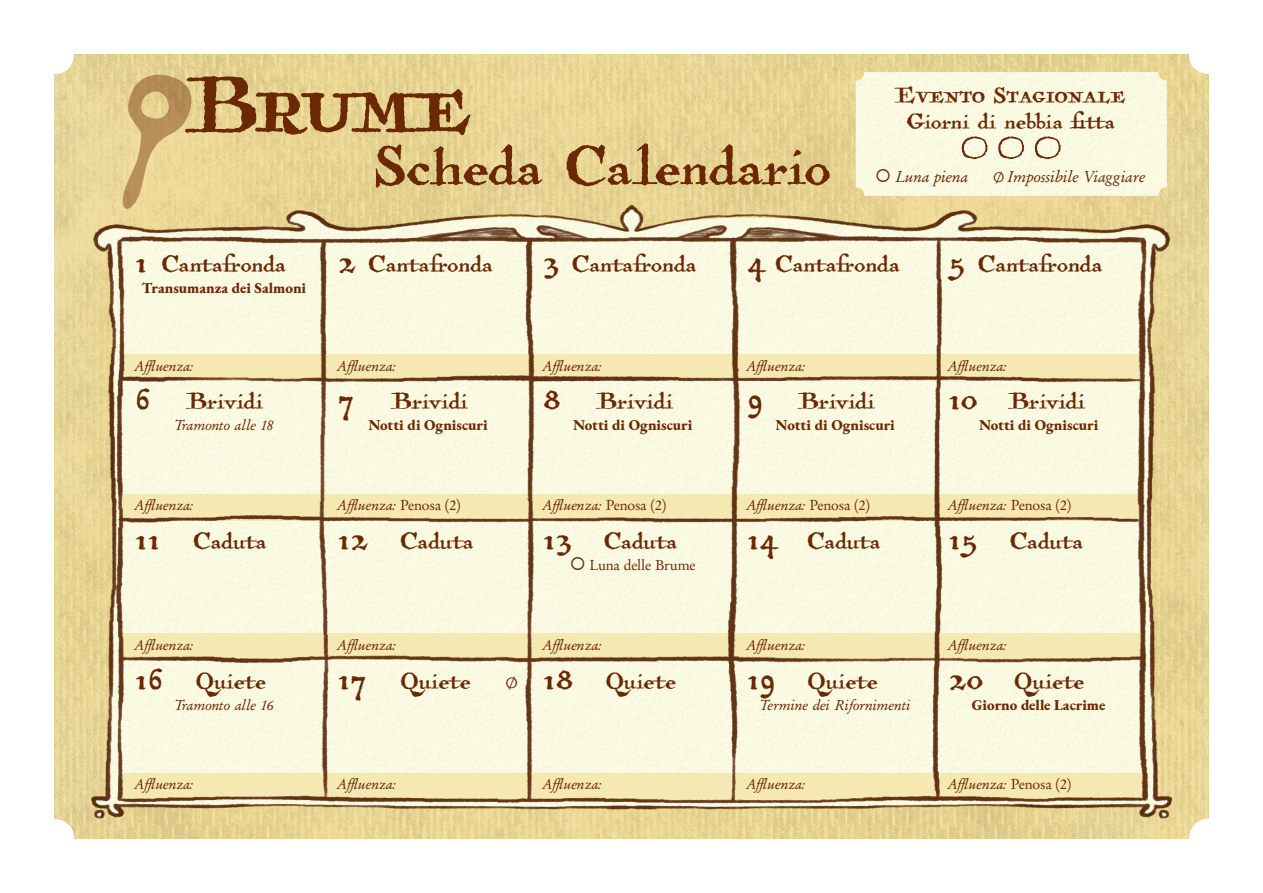
<style>
.page{position:relative;width:1263px;height:893px;background:#fff}
.page>*{position:absolute;margin:0;border:0;box-sizing:border-box;transform-origin:0 0}
.Season_Header{font:105px "Antiquarian";letter-spacing:.03em;color:#6a2804}
.Season_Header-2{font:72px "Antiquarian";color:#6a2804}
.t1{font:30px "Antiquarian";color:#6a2804}
.Boccioli_H4{font:28.5px "Antiquarian";color:#6a2804}
.Boccioli_H4-2{font:28.5px "Antiquarian";letter-spacing:.085em;color:#6a2804}
.Calender_text{font:italic 16.5px "Garamond Oldstyle FS";letter-spacing:-.005em;color:#6a2804}
.Calender_text-2{font:italic 15px "Garamond Oldstyle FS";letter-spacing:-.005em;color:#6a2804}
.Calender_text-3{font:800 15px "EB Garamond";color:#6a2804}
.Calender_text-4{font:15px "Garamond Oldstyle FS";letter-spacing:-.005em;color:#6a2804}
.s1{font-family:"EB Garamond";font-style:normal}
.s2{font-size:45px}
.s3{font-style:normal}
.s4{font-family:"EB Garamond";font-size:18px}
</style>
<div class="page">
<img style="left:54px;top:54px;width:1155px;height:785px">
<img style="left:79px;top:187px;width:1112px;height:652px">
<div style="left:856px;top:72px;width:310px;height:124px;background:#fafae3"></div>
<svg style="left:962px;top:136px;width:25px;height:23px"></svg>
<svg style="left:998px;top:136px;width:26px;height:23px"></svg>
<svg style="left:1035px;top:136px;width:26px;height:23px"></svg>
<svg style="left:99px;top:67px;width:99px;height:151px;background:#ead796"></svg>
<p class="Season_Header" style="left:187px;top:32px;width:268px">Brume</p>
<p class="Season_Header-2" style="left:374px;top:116px;width:459px">Scheda Calendario</p>
<p class="Boccioli_H4-2" style="left:895px;top:76px;width:227px">Evento Stagionale</p>
<p class="Boccioli_H4" style="left:907px;top:101px;width:210px">Giorni di nebbia fitta</p>
<p class="Calender_text" style="left:875px;top:167px;width:95px">○ Luna piena</p>
<p class="Calender_text" style="left:993px;top:167px;width:154px"><span class="s1">∅</span> Impossibile Viaggiare</p>
<p class="t1" style="left:135px;top:243px;width:152px"><span class="s2">1</span> Cantafronda</p>
<p class="Calender_text-3" style="left:142px;top:278px;width:166px">Transumanza dei Salmoni</p>
<p class="t1" style="left:338px;top:243px;width:157px"><span class="s2">2</span> Cantafronda</p>
<p class="t1" style="left:544px;top:243px;width:155px"><span class="s2">3</span> Cantafronda</p>
<p class="t1" style="left:747px;top:243px;width:154px"><span class="s2">4</span> Cantafronda</p>
<p class="t1" style="left:949px;top:243px;width:156px"><span class="s2">5</span> Cantafronda</p>
<p class="Calender_text-2" style="left:135px;top:357px;width:59px">Affluenza:</p>
<p class="Calender_text-2" style="left:338px;top:357px;width:59px">Affluenza:</p>
<p class="Calender_text-2" style="left:544px;top:357px;width:59px">Affluenza:</p>
<p class="Calender_text-2" style="left:747px;top:357px;width:59px">Affluenza:</p>
<p class="Calender_text-2" style="left:949px;top:357px;width:59px">Affluenza:</p>
<p class="t1" style="left:135px;top:380px;width:129px"><span class="s2">6</span> Brividi</p>
<p class="Calender_text-2" style="left:174px;top:416px;width:101px">Tramonto alle 18</p>
<p class="t1" style="left:338px;top:380px;width:131px"><span class="s2">7</span> Brividi</p>
<p class="Calender_text-3" style="left:368px;top:414px;width:121px">Notti di Ogniscuri</p>
<p class="t1" style="left:544px;top:380px;width:131px"><span class="s2">8</span> Brividi</p>
<p class="Calender_text-3" style="left:573px;top:414px;width:121px">Notti di Ogniscuri</p>
<p class="t1" style="left:747px;top:380px;width:129px"><span class="s2">9</span> Brividi</p>
<p class="Calender_text-3" style="left:776px;top:414px;width:121px">Notti di Ogniscuri</p>
<p class="t1" style="left:949px;top:380px;width:138px"><span class="s2">1o</span> Brividi</p>
<p class="Calender_text-3" style="left:979px;top:414px;width:121px">Notti di Ogniscuri</p>
<p class="Calender_text-2" style="left:135px;top:496px;width:59px">Affluenza:</p>
<p class="Calender_text-2" style="left:338px;top:496px;width:124px">Affluenza: <span class="s3">Penosa (2)</span></p>
<p class="Calender_text-2" style="left:544px;top:496px;width:124px">Affluenza: <span class="s3">Penosa (2)</span></p>
<p class="Calender_text-2" style="left:747px;top:496px;width:124px">Affluenza: <span class="s3">Penosa (2)</span></p>
<p class="Calender_text-2" style="left:949px;top:496px;width:124px">Affluenza: <span class="s3">Penosa (2)</span></p>
<p class="t1" style="left:135px;top:520px;width:133px"><span class="s2">11</span> Caduta</p>
<p class="t1" style="left:338px;top:520px;width:137px"><span class="s2">12</span> Caduta</p>
<p class="t1" style="left:544px;top:520px;width:136px"><span class="s2">13</span> Caduta</p>
<p class="Calender_text-4" style="left:570px;top:556px;width:128px">○ Luna delle Brume</p>
<p class="t1" style="left:747px;top:520px;width:135px"><span class="s2">14</span> Caduta</p>
<p class="t1" style="left:949px;top:520px;width:136px"><span class="s2">15</span> Caduta</p>
<p class="Calender_text-2" style="left:135px;top:637px;width:59px">Affluenza:</p>
<p class="Calender_text-2" style="left:338px;top:637px;width:59px">Affluenza:</p>
<p class="Calender_text-2" style="left:544px;top:637px;width:59px">Affluenza:</p>
<p class="Calender_text-2" style="left:747px;top:637px;width:59px">Affluenza:</p>
<p class="Calender_text-2" style="left:949px;top:637px;width:59px">Affluenza:</p>
<p class="t1" style="left:135px;top:660px;width:132px"><span class="s2">16</span> Quiete</p>
<p class="Calender_text-2" style="left:174px;top:697px;width:101px">Tramonto alle 16</p>
<p class="t1" style="left:338px;top:660px;width:182px"><span class="s2">17</span> Quiete <span class="s4">∅</span></p>
<p class="t1" style="left:544px;top:660px;width:134px"><span class="s2">18</span> Quiete</p>
<p class="t1" style="left:747px;top:660px;width:132px"><span class="s2">19</span> Quiete</p>
<p class="Calender_text-2" style="left:760px;top:697px;width:152px">Termine dei Rifornimenti</p>
<p class="t1" style="left:949px;top:660px;width:138px"><span class="s2">2o</span> Quiete</p>
<p class="Calender_text-3" style="left:972px;top:695px;width:135px">Giorno delle Lacrime</p>
<p class="Calender_text-2" style="left:135px;top:775px;width:59px">Affluenza:</p>
<p class="Calender_text-2" style="left:338px;top:775px;width:59px">Affluenza:</p>
<p class="Calender_text-2" style="left:544px;top:775px;width:59px">Affluenza:</p>
<p class="Calender_text-2" style="left:747px;top:775px;width:59px">Affluenza:</p>
<p class="Calender_text-2" style="left:949px;top:775px;width:124px">Affluenza: <span class="s3">Penosa (2)</span></p>
</div>
